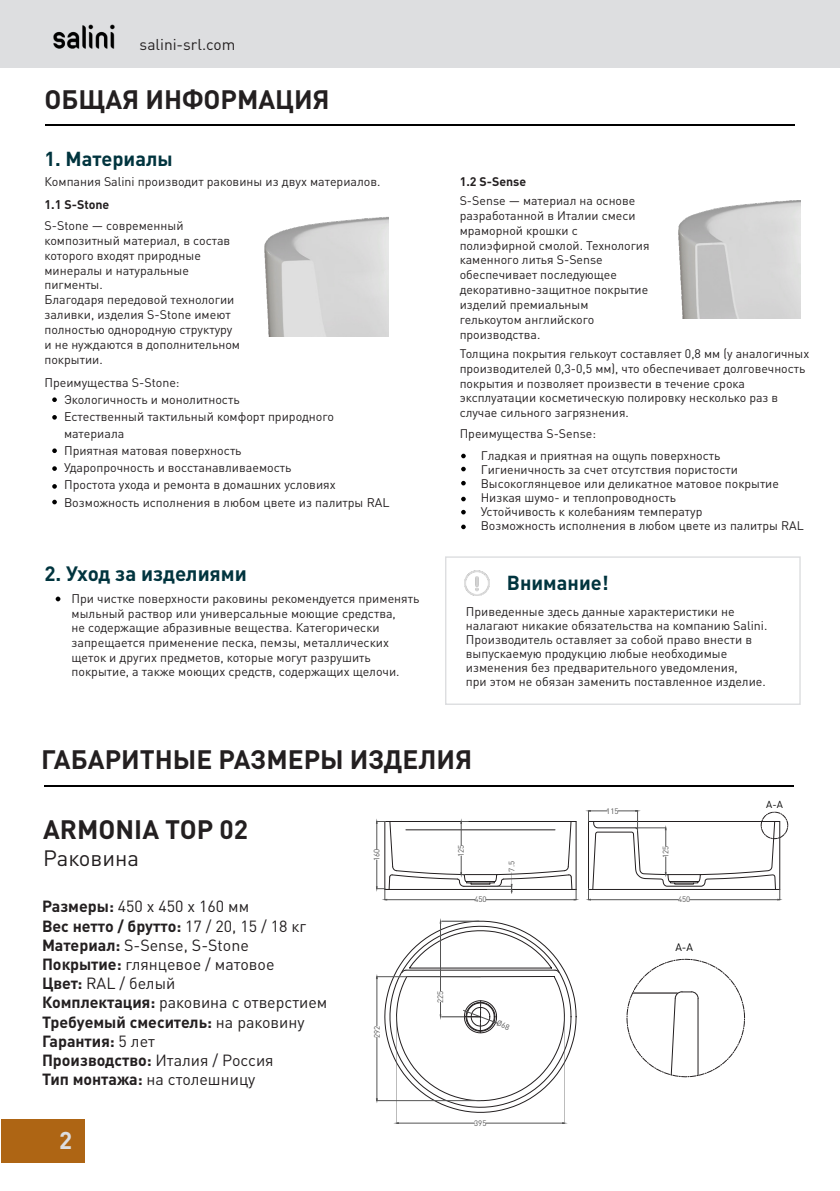
<style>
.page{position:relative;width:840px;height:1191px;background:#fff}
.page>*{position:absolute;margin:0;border:0;box-sizing:border-box;transform-origin:0 0}
.t1{font:700 26.4px "DIN Pro";color:#231f20}
.t2{font:700 24px "DIN Pro";color:#dddee0}
.t3{font:22px "DIN Pro";color:#231f20}
.t4{font:700 20.6px "DIN Pro";letter-spacing:-.005em;color:#00343e}
.t5{font:700 20px "DIN Pro";color:#00343e}
.t6{font:16px "DIN Pro";color:#231f20}
.t7{font:700 16px "DIN Pro";color:#231f20}
.t8{font:15.6px "DIN Pro";color:#231f20}
.t9{font:12.4px/15px "DIN Pro";color:#231f20}
.t10{font:700 12.4px "DIN Pro";color:#231f20}
.t11{font:10.8px "DIN Pro";color:#000}
.t12{font:10px "DIN Pro";color:#000}
.t13{font:7.8px/8.6px "DIN Pro";color:#231f20}
.t14{font:7.8px "DIN Pro";color:#545454}
.s1{font-weight:700}
.s2{font-weight:400}
</style>
<div class="page">
<div style="left:0;top:0;width:839px;height:67px;background:#dddee0"></div>
<img style="left:53px;top:24px;width:62px;height:25px">
<img style="left:264px;top:217px;width:124px;height:119px">
<svg style="left:52px;top:397px;width:5px;height:5px"></svg>
<svg style="left:52px;top:415px;width:5px;height:5px"></svg>
<svg style="left:52px;top:448px;width:5px;height:5px"></svg>
<svg style="left:52px;top:466px;width:5px;height:5px"></svg>
<svg style="left:52px;top:484px;width:5px;height:5px"></svg>
<svg style="left:52px;top:500px;width:5px;height:4px"></svg>
<hr style="left:45px;top:124px;width:749px;height:2px;background:#000">
<img style="left:678px;top:200px;width:122px;height:118px">
<svg style="left:461px;top:467px;width:4px;height:4px"></svg>
<svg style="left:461px;top:454px;width:4px;height:4px"></svg>
<svg style="left:461px;top:481px;width:4px;height:4px"></svg>
<svg style="left:461px;top:497px;width:4px;height:4px"></svg>
<svg style="left:461px;top:510px;width:4px;height:4px"></svg>
<svg style="left:461px;top:524px;width:4px;height:5px"></svg>
<svg style="left:56px;top:596px;width:4px;height:5px"></svg>
<div style="left:444px;top:556px;width:356px;height:149px;border:1px solid #dddee0"></div>
<img style="left:464px;top:570px;width:26px;height:26px">
<hr style="left:44px;top:784px;width:749px;height:2px;background:#000">
<div style="left:1px;top:1119px;width:83px;height:43px;background:#ae6514"></div>
<svg style="left:376px;top:810px;width:413px;height:314px"></svg>
<svg style="left:376px;top:821px;width:200px;height:79px"></svg>
<svg style="left:588px;top:810px;width:199px;height:90px"></svg>
<hr style="left:376px;top:976px;width:104px;height:1px;background:#545454">
<hr style="left:376px;top:1100px;width:104px;height:1px;background:#545454">
<hr style="left:376px;top:978px;width:1px;height:48px;background:#545454">
<hr style="left:376px;top:1037px;width:1px;height:61px;background:#545454">
<hr style="left:396px;top:1017px;width:1px;height:105px;background:#545454">
<hr style="left:563px;top:1017px;width:1px;height:105px;background:#545454">
<hr style="left:398px;top:1122px;width:76px;height:1px;background:#545454">
<hr style="left:485px;top:1122px;width:77px;height:1px;background:#545454">
<svg style="left:626px;top:959px;width:118px;height:118px"></svg>
<svg style="left:384px;top:920px;width:192px;height:192px"></svg>
<p class="t8" style="left:140px;top:32px;width:97px">salini-srl.com</p>
<p class="t1" style="left:44px;top:77px;width:287px">ОБЩАЯ ИНФОРМАЦИЯ</p>
<p class="t5" style="left:44px;top:142px;width:130px">1. Материалы</p>
<p class="t9" style="left:44px;top:173px;width:337px">Компания Salini производит раковины из двух материалов.</p>
<p class="t10" style="left:44px;top:194px;width:66px">1.1 S-Stone</p>
<p class="t9" style="left:44px;top:217px;width:141px">S-Stone — современный</p>
<p class="t9" style="left:44px;top:231px;width:187px">композитный материал, в состав</p>
<p class="t9" style="left:44px;top:246px;width:158px">которого входят природные</p>
<p class="t9" style="left:44px;top:261px;width:146px">минералы и натуральные</p>
<p class="t9" style="left:44px;top:276px;width:60px">пигменты.</p>
<p class="t9" style="left:44px;top:291px;width:197px">Благодаря передовой технологии заливки, изделия S-Stone имеют полностью однородную структуру и не нуждаются в дополнительном покрытии.</p>
<p class="t9" style="left:44px;top:373px;width:137px">Преимущества S-Stone:</p>
<p class="t9" style="left:64px;top:390px;width:177px">Экологичность и монолитность</p>
<p class="t9" style="left:64px;top:407px;width:271px">Естественный тактильный комфорт природного</p>
<p class="t9" style="left:64px;top:425px;width:62px">материала</p>
<p class="t9" style="left:64px;top:442px;width:179px">Приятная матовая поверхность</p>
<p class="t9" style="left:64px;top:459px;width:229px">Ударопрочность и восстанавливаемость</p>
<p class="t9" style="left:64px;top:476px;width:273px">Простота ухода и ремонта в домашних условиях</p>
<p class="t9" style="left:64px;top:493px;width:327px">Возможность исполнения в любом цвете из палитры RAL</p>
<p class="t4" style="left:44px;top:556px;width:204px">2. Уход за изделиями</p>
<p class="t9" style="left:71px;top:590px;width:349px">При чистке поверхности раковины рекомендуется применять</p>
<p class="t9" style="left:71px;top:604px;width:326px">мыльный раствор или универсальные моющие средства,</p>
<p class="t9" style="left:71px;top:619px;width:309px">не содержащие абразивные вещества. Категорически</p>
<p class="t9" style="left:71px;top:633px;width:319px">запрещается применение песка, пемзы, металлических</p>
<p class="t9" style="left:71px;top:648px;width:300px">щеток и других предметов, которые могут разрушить</p>
<p class="t9" style="left:71px;top:663px;width:329px">покрытие, а также моющих средств, содержащих щелочи.</p>
<p class="t10" style="left:459px;top:171px;width:68px">1.2 S-Sense</p>
<p class="t9" style="left:459px;top:192px;width:177px">S-Sense — материал на основе</p>
<p class="t9" style="left:459px;top:206px;width:177px">разработанной в Италии смеси</p>
<p class="t9" style="left:459px;top:221px;width:119px">мраморной крошки с</p>
<p class="t9" style="left:459px;top:236px;width:191px">полиэфирной смолой. Технология</p>
<p class="t9" style="left:459px;top:251px;width:144px">каменного литья S-Sense</p>
<p class="t9" style="left:459px;top:266px;width:159px">обеспечивает последующее</p>
<p class="t9" style="left:459px;top:281px;width:190px">декоративно-защитное покрытие</p>
<p class="t9" style="left:459px;top:296px;width:130px">изделий премиальным</p>
<p class="t9" style="left:459px;top:311px;width:136px">гелькоутом английского</p>
<p class="t9" style="left:459px;top:326px;width:82px">производства.</p>
<p class="t9" style="left:459px;top:344px;width:351px">Толщина покрытия гелькоут составляет 0,8 мм (у аналогичных</p>
<p class="t9" style="left:459px;top:359px;width:347px">производителей 0,3-0,5 мм), что обеспечивает долговечность покрытия и позволяет произвести в течение срока</p>
<p class="t9" style="left:459px;top:389px;width:320px">эксплуатации косметическую полировку несколько раз в</p>
<p class="t9" style="left:459px;top:404px;width:170px">случае сильного загрязнения.</p>
<p class="t9" style="left:459px;top:425px;width:138px">Преимущества S-Sense:</p>
<p class="t9" style="left:480px;top:446px;width:241px">Гладкая и приятная на ощупь поверхность</p>
<p class="t9" style="left:480px;top:460px;width:258px">Гигиеничность за счет отсутствия пористости</p>
<p class="t9" style="left:480px;top:474px;width:299px">Высокоглянцевое или деликатное матовое покрытие</p>
<p class="t9" style="left:480px;top:488px;width:197px">Низкая шумо- и теплопроводность</p>
<p class="t9" style="left:480px;top:502px;width:223px">Устойчивость к колебаниям температур</p>
<p class="t9" style="left:480px;top:516px;width:324px">Возможность исполнения в любом цвете из палитры RAL</p>
<p class="t5" style="left:506px;top:566px;width:103px">Внимание!</p>
<p class="t9" style="left:465px;top:602px;width:270px">Приведенные здесь данные характеристики не</p>
<p class="t9" style="left:465px;top:616px;width:303px">налагают никакие обязательства на компанию Salini.</p>
<p class="t9" style="left:465px;top:630px;width:288px">Производитель оставляет за собой право внести в</p>
<p class="t9" style="left:465px;top:644px;width:263px">выпускаемую продукцию любые необходимые</p>
<p class="t9" style="left:465px;top:658px;width:273px">изменения без предварительного уведомления,</p>
<p class="t9" style="left:465px;top:672px;width:301px">при этом не обязан заменить поставленное изделие.</p>
<p class="t13" style="left:373px;top:747px;width:115px"><span class="s1">Производство:</span> Италия / Россия<br><span class="s1">Тип монтажа:</span> на столешницу</p>
<p class="t1" style="left:41px;top:737px;width:432px">ГАБАРИТНЫЕ РАЗМЕРЫ ИЗДЕЛИЯ</p>
<p class="t1" style="left:43px;top:808px;width:206px">ARMONIA TOP 02</p>
<p class="t3" style="left:43px;top:840px;width:97px">Раковина</p>
<p class="t14" style="left:455px;top:857px;width:14px;rotate:-90deg">125</p>
<p class="t14" style="left:370px;top:861px;width:14px;rotate:-90deg">160</p>
<p class="t6" style="left:42px;top:894px;width:209px"><span class="s1">Размеры:</span> 450 x 450 x 160 мм</p>
<p class="t7" style="left:42px;top:912px;width:265px">Вес нетто / брутто: <span class="s2">17 / 20, 15 / 18 кг</span></p>
<p class="t6" style="left:42px;top:932px;width:208px"><span class="s1">Материал:</span> S-Sense, S-Stone</p>
<p class="t6" style="left:42px;top:951px;width:234px"><span class="s1">Покрытие:</span> глянцевое / матовое</p>
<p class="t6" style="left:42px;top:970px;width:135px"><span class="s1">Цвет:</span> RAL / белый</p>
<p class="t6" style="left:42px;top:990px;width:287px"><span class="s1">Комплектация:</span> раковина c отверстием</p>
<p class="t7" style="left:42px;top:1008px;width:264px">Требуемый смеситель: <span class="s2">на раковину</span></p>
<p class="t7" style="left:42px;top:1027px;width:114px">Гарантия: <span class="s2">5 лет</span></p>
<p class="t7" style="left:42px;top:1046px;width:233px">Производство: <span class="s2">Италия / Россия</span></p>
<p class="t6" style="left:42px;top:1066px;width:215px"><span class="s1">Тип монтажа:</span> на столешницу</p>
<p class="t14" style="left:370px;top:1037px;width:14px;rotate:-90deg">292</p>
<p class="t14" style="left:474px;top:893px;width:14px">450</p>
<p class="t14" style="left:434px;top:1002px;width:14px;rotate:-90deg">225</p>
<p class="t2" style="left:59px;top:1120px;width:15px">2</p>
<p class="t14" style="left:474px;top:1117px;width:14px">395</p>
<p class="t14" style="left:505px;top:871px;width:12px;rotate:-90deg">7.5</p>
<p class="t14" style="left:606px;top:804px;width:14px">115</p>
<p class="t14" style="left:659px;top:857px;width:14px;rotate:-90deg">125</p>
<p class="t14" style="left:677px;top:893px;width:14px">450</p>
<p class="t11" style="left:675px;top:938px;width:19px">А-А</p>
<p class="t12" style="left:765px;top:796px;width:18px">А-А</p>
</div>
